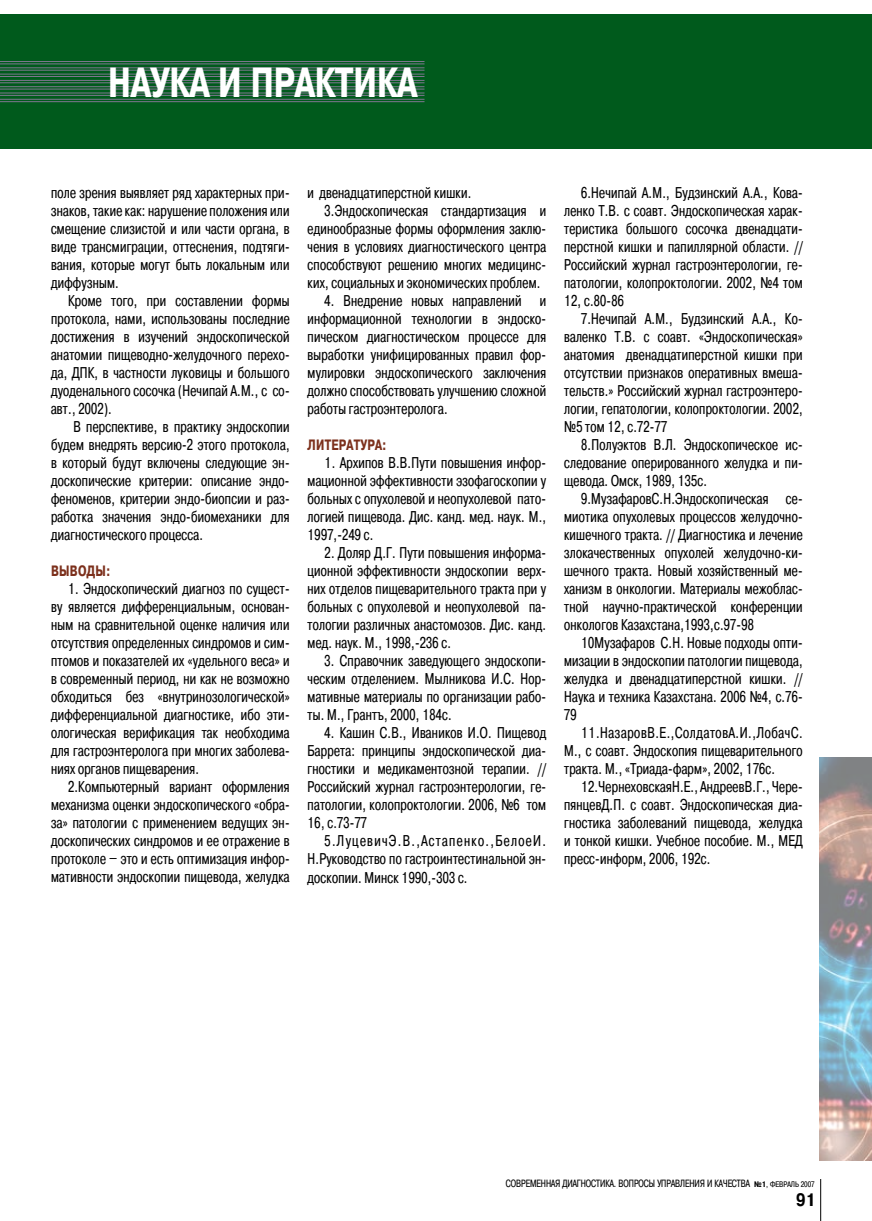
<style>
.page{position:relative;width:872px;height:1221px;background:#fff}
.page>*{position:absolute;margin:0;border:0;box-sizing:border-box;transform-origin:0 0}
.t1{font:700 42px "Pragmatica Cond C";color:#fff;scale:.9 1}
.t2{font:700 18px "Pragmatica Cond C";color:#000}
.t3{font:15.6px/18px "Pragmatica Cond C";letter-spacing:.02em;color:#000;text-align:justify;scale:.9 1}
.t4{font:700 15px "Pragmatica Cond C";letter-spacing:.02em;color:#7c301c;scale:.89 1}
.t5{font:10.5px "Pragmatica Cond C";color:#000;scale:.9 1}
.s1{font-weight:700;font-size:7.95px}
.s2{font-size:7.95px}
</style>
<div class="page">
<hr style="left:820px;top:1178px;width:1px;height:42px;background:#000">
<img style="left:819px;top:757px;width:53px;height:403px">
<div style="left:0;top:14px;width:872px;height:135px;background:#005a1c"></div>
<hr style="left:0;top:61px;width:424px;height:1px;background:#7e778f">
<hr style="left:0;top:64px;width:424px;height:1px;background:#7e778f">
<hr style="left:0;top:68px;width:424px;height:1px;background:#7e778f">
<hr style="left:0;top:70px;width:424px;height:1px;background:#7e778f">
<hr style="left:0;top:74px;width:424px;height:1px;background:#7e778f">
<hr style="left:0;top:76px;width:424px;height:1px;background:#7e778f">
<hr style="left:0;top:80px;width:424px;height:1px;background:#7e778f">
<hr style="left:0;top:82px;width:424px;height:1px;background:#7e778f">
<hr style="left:0;top:86px;width:424px;height:1px;background:#7e778f">
<hr style="left:0;top:89px;width:424px;height:1px;background:#7e778f">
<hr style="left:0;top:93px;width:424px;height:1px;background:#7e778f">
<hr style="left:0;top:95px;width:424px;height:1px;background:#7e778f">
<hr style="left:0;top:99px;width:424px;height:1px;background:#7e778f">
<hr style="left:0;top:101px;width:424px;height:1px;background:#7e778f">
<h1 class="t1" style="left:108px;top:59px;width:207px">наука и практ</h1>
<h1 class="t1" style="left:353px;top:59px;width:49px">ика</h1>
<p class="t3" style="left:51px;top:184px;width:266px">поле зрения выявляет ряд характерных при&shy;знаков, такие как: нарушение положения или смещение слизистой и или части органа, в виде трансмиграции, оттеснения, подтяги&shy;вания, которые могут быть локальным или диффузным.</p>
<p class="t3" style="left:51px;top:292px;width:266px;text-indent:17px">Кроме того, при составлении формы протокола, нами, использованы последние достижения в изучений эндоскопической анатомии пищеводно-желудочного перехо&shy;да, ДПК, в частности луковицы и большого дуоденального сосочка (Нечипай А.М., с со&shy;авт., 2002).</p>
<p class="t3" style="left:51px;top:418px;width:266px;text-indent:22px">В перспективе, в практику эндоскопии будем внедрять версию-2 этого протокола, в который будут включены следующие эн&shy;доскопические критерии: описание эндо&shy;феноменов, критерии эндо-биопсии и раз&shy;работка значения эндо-биомеханики для диагностического процесса.</p>
<p class="t4" style="left:51px;top:563px;width:68px">Выводы:</p>
<p class="t3" style="left:51px;top:580px;width:266px;text-indent:17px">1. Эндоскопический диагноз по сущест&shy;ву является дифференциальным, основан&shy;ным на сравнительной оценке наличия или отсутст-вия определенных синдромов и сим&shy;птомов и показателей их «удельного веса» и в современный период, ни как не возможно обходиться без «внутринозологической» дифференциальной диагностике, ибо эти&shy;ологическая верификация так необходима для гастроэнтеролога при многих заболева&shy;ниях органов пищеварения.</p>
<p class="t3" style="left:51px;top:778px;width:266px;text-indent:17px">2.Компьютерный вариант оформления механизма оценки эндоскопического «обра&shy;за» патологии с применением ведущих эн&shy;доскопических синдромов и ее отражение в протоколе – это и есть оптимизация инфор&shy;мативности эндоскопии пищевода, желудка</p>
<p class="t3" style="left:307px;top:184px;width:183px">и двенадцатиперстной кишки.</p>
<p class="t3" style="left:324px;top:202px;width:248px">3.Эндоскопическая стандартизация и</p>
<p class="t3" style="left:307px;top:220px;width:266px">единооб-разные формы оформления заклю-</p>
<p class="t3" style="left:307px;top:238px;width:266px">чения в условиях диагностического центра</p>
<p class="t3" style="left:307px;top:256px;width:266px">способствуют решению многих медицинс-</p>
<p class="t3" style="left:307px;top:274px;width:260px">ких, социальных и экономических проблем.</p>
<p class="t3" style="left:307px;top:292px;width:266px;text-indent:17px">4. Внедрение новых направлений и информационной технологии в эндоско&shy;пическом диагностическом процессе для выработки унифи- цированных правил фор&shy;мулировки эндоскопического заключения должно способствовать улучшению сложной работы гастроэнтеролога.</p>
<p class="t4" style="left:307px;top:437px;width:90px">Литература:</p>
<p class="t3" style="left:307px;top:454px;width:266px;text-indent:17px">1. Архипов В.В.Пути повышения инфор&shy;мационной эффективности эзофагоскопии у больных с опухолевой и неопухолевой пато&shy;логией пищевода. Дис. канд. мед. наук. М., 1997,-249 с.</p>
<p class="t3" style="left:307px;top:544px;width:266px;text-indent:17px">2. Доляр Д.Г. Пути повышения информа&shy;ционной эффективности эндоскопии верх&shy;них отделов пищеварительного тракта при у больных с опухолевой и неопухолевой па&shy;тологии различных анастомозов. Дис. канд. мед. наук. М., 1998,-236 с.</p>
<p class="t3" style="left:307px;top:652px;width:266px;text-indent:17px">3. Справочник заведующего эндоскопи&shy;ческим отделением. Мылникова И.С. Нор&shy;мативные материалы по организации рабо&shy;ты. М., Грантъ, 2000, 184с.</p>
<p class="t3" style="left:307px;top:724px;width:267px;text-indent:17px">4. Кашин С.В., Иваников И.О. Пищевод Баррета: принципы эндоскопической диа&shy;гностики и медикаментозной терапии. // Российский журнал гастроэнтерологии, ге&shy;патологии, колопроктологии. 2006, №6 том 16, с.73-77</p>
<p class="t3" style="left:307px;top:832px;width:266px;text-indent:17px">5.ЛуцевичЭ.В.,Астапенко.,БелоеИ.<br>Н.Руководство по гастроинтестинальной эн&shy;доскопии. Минск 1990,-303 с.</p>
<p class="t3" style="left:564px;top:184px;width:266px;text-indent:17px">6.Нечипай А.М., Будзинский А.А., Кова&shy;ленко Т.В. с соавт. Эндоскопическая харак&shy;теристика большого сосочка двенадцати&shy;перстной кишки и папиллярной области. // Российский журнал гастроэнтерологии, ге&shy;патологии, колопроктологии. 2002, №4 том 12, с.80-86</p>
<p class="t3" style="left:564px;top:310px;width:266px;text-indent:17px">7.Нечипай А.М., Будзинский А.А., Ко&shy;валенко Т.В. с соавт. «Эндоскопическая» анатомия двенадцатиперстной кишки при отсутствии признаков оперативных вмеша&shy;тельств.» Российский журнал гастроэнтеро&shy;логии, гепатологии, колопроктологии. 2002, №5 том 12, с.72-77</p>
<p class="t3" style="left:564px;top:436px;width:266px;text-indent:17px">8.Полуэктов В.Л. Эндоскопическое ис&shy;следование оперированного желудка и пи&shy;щевода. Омск, 1989, 135с.</p>
<p class="t3" style="left:564px;top:490px;width:266px;text-indent:17px">9.МузафаровС.Н.Эндоскопическая се&shy;миотика опухолевых процессов желудочно&shy;кишечного тракта. // Диагностика и лечение злокачественных опухолей желудочно-ки&shy;шечного тракта. Новый хозяйственный ме&shy;ханизм в онкологии. Материалы межоблас&shy;тной научно-практической конференции онкологов Казахстана,1993,с.97-98</p>
<p class="t3" style="left:564px;top:634px;width:266px;text-indent:17px">10Музафаров С.Н. Новые подходы опти&shy;мизации в эндоскопии патологии пищевода, желудка и двенадцатиперстной кишки. // Наука и техника Казахстана. 2006 №4, с.76- 79</p>
<p class="t3" style="left:564px;top:724px;width:266px;text-indent:17px">11.НазаровВ.Е.,СолдатовА.И.,ЛобачС.<br>М., с соавт. Эндоскопия пищеварительного тракта. М., «Триада-фарм», 2002, 176с.</p>
<p class="t3" style="left:564px;top:778px;width:266px;text-align:left;text-indent:17px">12.ЧернеховскаяН.Е., АндреевВ.Г., Чере&shy;пянцевД.П. с соавт. Эндоскопическая диа&shy;гностика заболеваний пищевода, желудка и тонкой кишки. Учебное пособие. М., МЕД пресс-информ, 2006, 192с.</p>
<p class="t5" style="left:506px;top:1177px;width:344px">Современная диагностика. Вопросы Управления и качества <span class="s1">№1</span><span class="s2">, февраль 2007</span></p>
<p class="t2" style="left:796px;top:1189px;width:21px">91</p>
</div>
